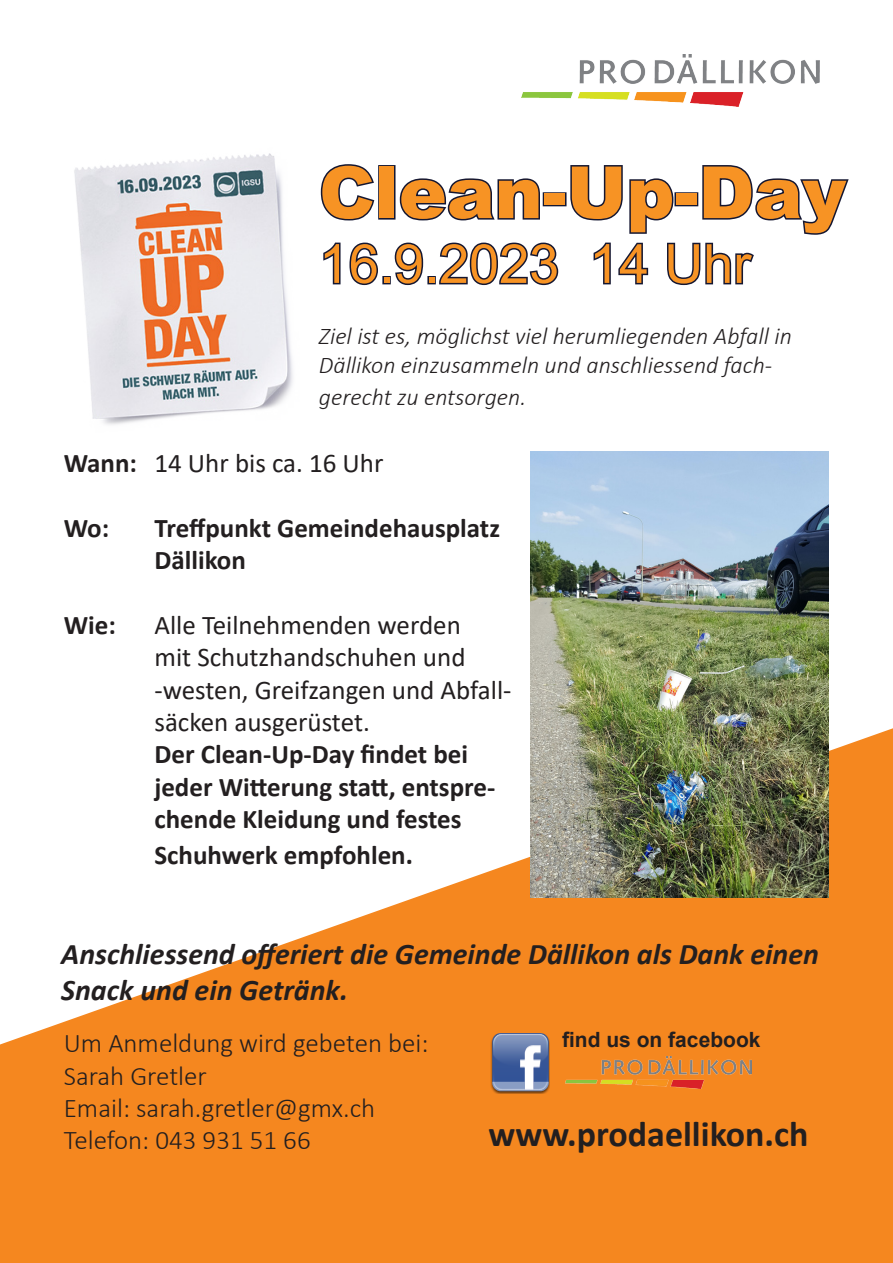
<style>
.page{position:relative;width:893px;height:1263px;background:#fff}
.page>*{position:absolute;margin:0;border:0;box-sizing:border-box;transform-origin:0 0}
.t1{font:900 72px "Arial";color:#f79324}
.t2{font:54px "Arial";color:#f79324}
.t3{font:700 36px "Calibri";color:#231f20}
.t4{font:italic 700 30px/36px "Calibri";color:#231f20}
.t5{font:700 27px/32.4px "Calibri";color:#231f20}
.t6{font:27px/32.4px "Calibri";color:#231f20}
.t7{font:300 27px/32.4px "Calibri";color:#231f20}
.t8{font:italic 300 24px "Calibri";color:#231f20}
.t9{font:700 21px "Arial";color:#231f20}
</style>
<div class="page">
<svg style="left:0;top:728px;width:893px;height:535px;fill:#f5871f"></svg>
<img style="left:522px;top:54px;width:297px;height:52px">
<svg style="left:320px;top:164px;width:55px;height:57px"></svg>
<div style="left:378px;top:165px;width:17px;height:55px;border:3px solid #151731"></div>
<svg style="left:399px;top:178px;width:141px;height:43px"></svg>
<div style="left:543px;top:192px;width:23px;height:14px;border:3px solid #151731"></div>
<svg style="left:323px;top:242px;width:18px;height:43px"></svg>
<svg style="left:349px;top:242px;width:29px;height:44px"></svg>
<div style="left:382px;top:276px;width:9px;height:8px;border:3px solid #151731"></div>
<svg style="left:394px;top:242px;width:30px;height:44px"></svg>
<div style="left:427px;top:276px;width:9px;height:8px;border:3px solid #151731"></div>
<svg style="left:439px;top:242px;width:120px;height:44px"></svg>
<svg style="left:570px;top:165px;width:279px;height:121px"></svg>
<img style="left:488px;top:1032px;width:64px;height:63px">
<img style="left:531px;top:451px;width:297px;height:446px">
<img style="left:565px;top:1056px;width:186px;height:33px">
<img style="left:74px;top:153px;width:219px;height:272px">
<p class="t1" style="left:319px;top:140px;width:529px">Clean-Up-Day</p>
<p class="t2" style="left:319px;top:227px;width:434px">16.9.2023 14 Uhr</p>
<p class="t8" style="left:319px;top:321px;width:474px">Ziel ist es, möglichst viel herumliegenden Abfall in</p>
<p class="t8" style="left:319px;top:350px;width:455px">Dällikon einzusammeln und anschliessend fach-</p>
<p class="t8" style="left:319px;top:382px;width:209px">gerecht zu entsorgen.</p>
<p class="t5" style="left:64px;top:446px;width:75px">Wann:</p>
<p class="t6" style="left:154px;top:446px;width:230px">14 Uhr bis ca. 16 Uhr</p>
<p class="t5" style="left:64px;top:511px;width:47px">Wo:</p>
<p class="t5" style="left:154px;top:511px;width:347px">Treffpunkt Gemeindehausplatz<br>Dällikon</p>
<p class="t5" style="left:64px;top:608px;width:54px">Wie:</p>
<p class="t6" style="left:154px;top:608px;width:308px">Alle Teilnehmenden werden</p>
<p class="t6" style="left:154px;top:640px;width:359px">mit Schutzhandschuhen und -westen, Greifzangen und Abfall&shy;säcken ausgerüstet.</p>
<p class="t5" style="left:154px;top:738px;width:342px">Der Clean-Up-Day findet bei jeder Witterung statt, entspre&shy;chende Kleidung und festes</p>
<p class="t5" style="left:154px;top:839px;width:260px">Schuhwerk empfohlen.</p>
<p class="t4" style="left:61px;top:935px;width:759px">Anschliessend offeriert die Gemeinde Dällikon als Dank einen<br>Snack und ein Getränk.</p>
<p class="t9" style="left:562px;top:1025px;width:200px">find us on facebook</p>
<p class="t7" style="left:64px;top:1027px;width:366px">Um Anmeldung wird gebeten bei:<br>Sarah Gretler</p>
<p class="t7" style="left:64px;top:1091px;width:313px">Email: sarah.gretler@gmx.ch</p>
<p class="t7" style="left:64px;top:1124px;width:248px">Telefon: 043 931 51 66</p>
<p class="t3" style="left:488px;top:1109px;width:322px">www.prodaellikon.ch</p>
</div>
